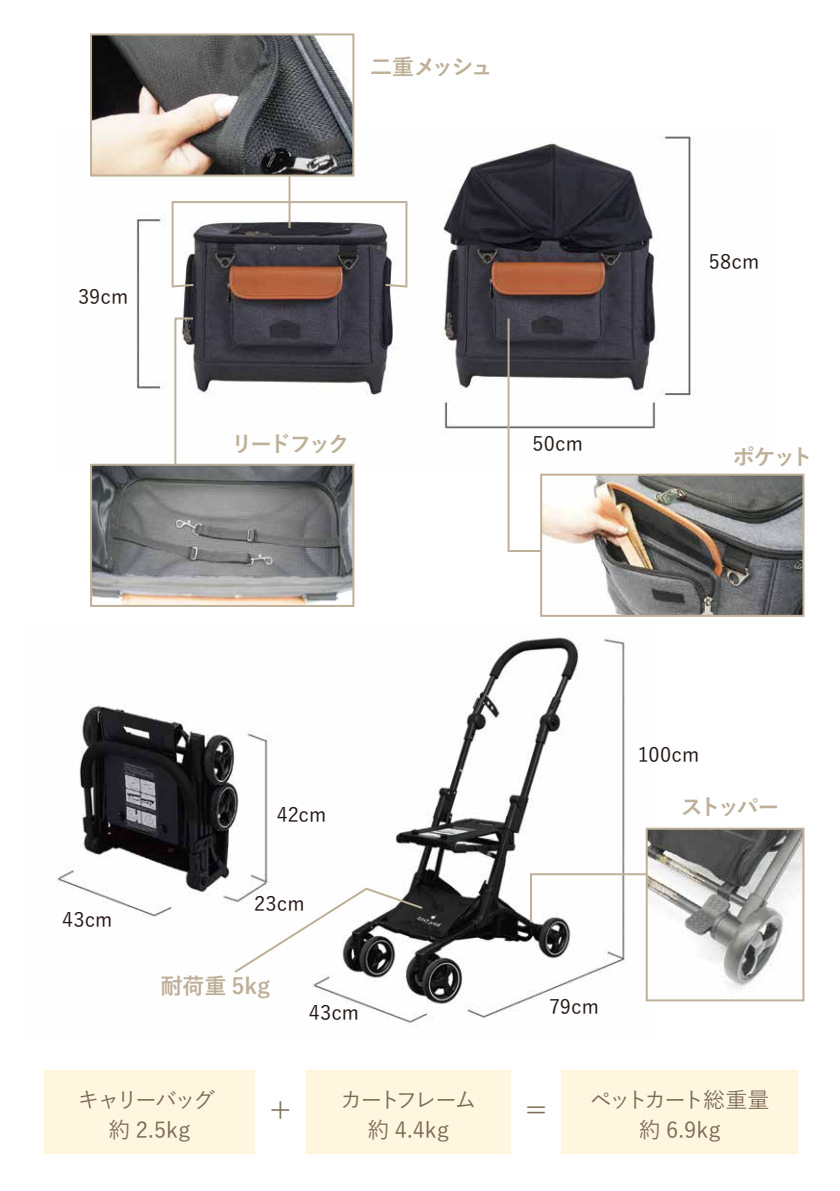
<style>
.page{position:relative;width:840px;height:1191px;background:#fff}
.page>*{position:absolute;margin:0;border:0;box-sizing:border-box;transform-origin:0 0}
.t1{font:24px "Koz Go Pr 6 N";color:#7d6b55}
.t2{font:700 22px "Yu Go";letter-spacing:-.09em;color:#beb098}
.t3{font:500 22px/30px "Yu Go";letter-spacing:-.105em;color:#7d6b55;text-align:center}
.t4{font:500 22px/30px "Yu Go";letter-spacing:-.085em;color:#7d6b55;text-align:center}
.t5{font:500 20px "Yu Go";letter-spacing:.01em;color:#221815}
</style>
<div class="page">
<img style="left:57px;top:637px;width:598px;height:387px">
<svg style="left:528px;top:872px;width:117px;height:52px"></svg>
<img style="left:90px;top:128px;width:604px;height:341px">
<hr style="left:288px;top:143px;width:2px;height:85px;background:#beb098">
<svg style="left:173px;top:316px;width:22px;height:148px"></svg>
<svg style="left:506px;top:316px;width:92px;height:236px"></svg>
<svg style="left:232px;top:886px;width:192px;height:88px"></svg>
<img style="left:648px;top:830px;width:153px;height:168px">
<div style="left:645px;top:827px;width:159px;height:174px;border:2px solid #beb098"></div>
<img style="left:93px;top:467px;width:258px;height:137px">
<div style="left:90px;top:464px;width:264px;height:143px;border:2px solid #beb098"></div>
<img style="left:543px;top:476px;width:258px;height:138px">
<div style="left:540px;top:473px;width:264px;height:144px;border:2px solid #beb098"></div>
<img style="left:93px;top:36px;width:258px;height:138px">
<div style="left:90px;top:33px;width:264px;height:144px;border:2px solid #beb098"></div>
<svg style="left:170px;top:200px;width:238px;height:89px"></svg>
<div style="left:44px;top:1070px;width:211px;height:83px;background:#fff6e0"></div>
<div style="left:306px;top:1070px;width:204px;height:83px;background:#fff6e0"></div>
<div style="left:561px;top:1070px;width:236px;height:83px;background:#fff6e0"></div>
<p class="t5" style="left:78px;top:278px;width:52px">39cm</p>
<p class="t2" style="left:370px;top:55px;width:124px">二重メッシュ</p>
<p class="t2" style="left:231px;top:431px;width:121px">リードフック</p>
<p class="t5" style="left:532px;top:425px;width:52px">50cm</p>
<p class="t5" style="left:708px;top:243px;width:52px">58cm</p>
<p class="t2" style="left:732px;top:445px;width:82px">ポケット</p>
<p class="t5" style="left:62px;top:901px;width:52px">43cm</p>
<p class="t5" style="left:276px;top:795px;width:51px">42cm</p>
<p class="t5" style="left:254px;top:885px;width:52px">23cm</p>
<p class="t2" style="left:160px;top:973px;width:111px">耐荷重 5kg</p>
<p class="t5" style="left:308px;top:994px;width:52px">43cm</p>
<p class="t5" style="left:548px;top:987px;width:51px">79cm</p>
<p class="t5" style="left:637px;top:736px;width:63px">100cm</p>
<p class="t2" style="left:680px;top:794px;width:100px">ストッパー</p>
<p class="t3" style="left:77px;top:1081px;width:139px">キャリーバッグ約 2.5kg</p>
<p class="t3" style="left:340px;top:1081px;width:138px">カートフレーム約 4.4kg</p>
<p class="t4" style="left:589px;top:1081px;width:181px">ペットカート総重量約 6.9kg</p>
<p class="t1" style="left:268px;top:1096px;width:25px">＋</p>
<p class="t1" style="left:523px;top:1096px;width:25px">＝</p>
</div>
